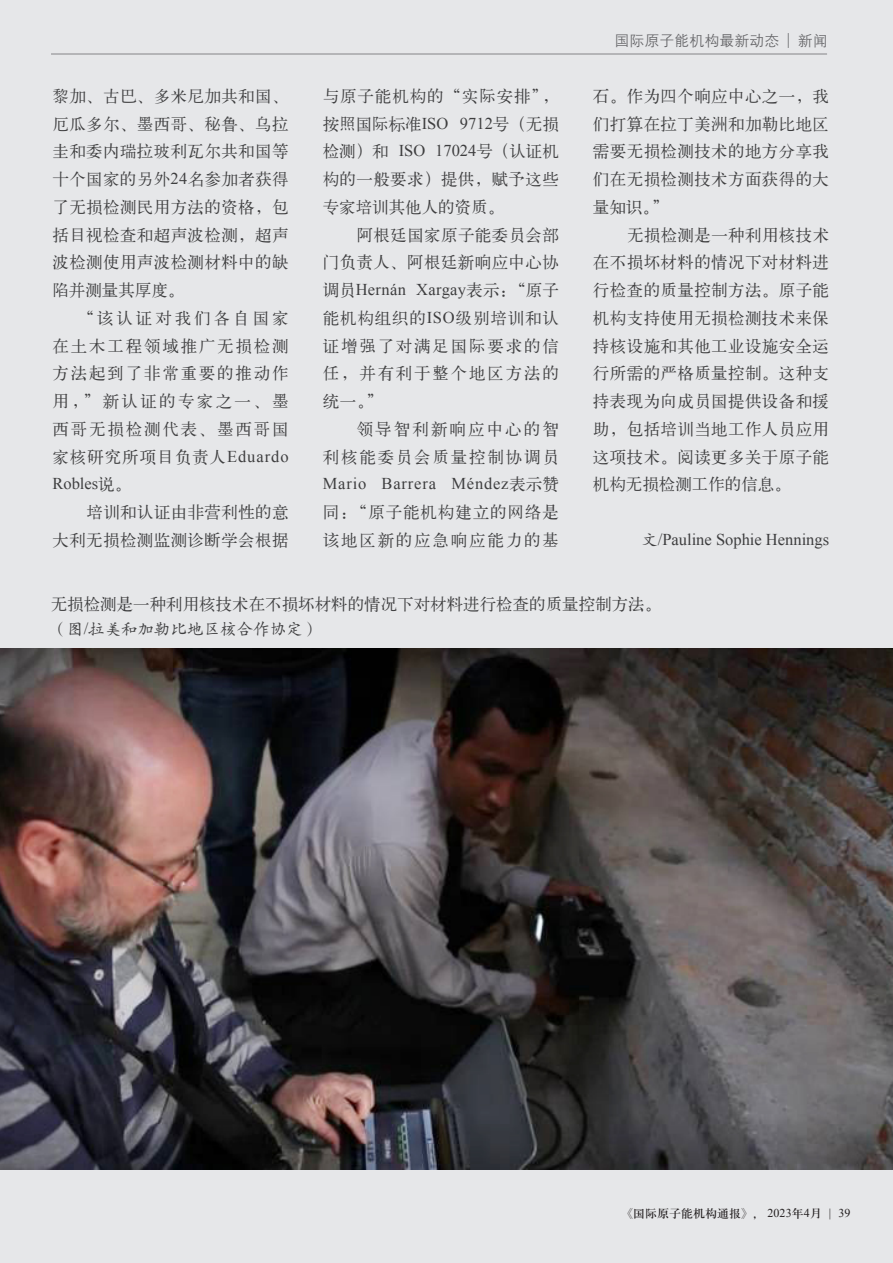
<style>
.page{position:relative;width:893px;height:1263px;background:#e6e7e9}
.page>*{position:absolute;margin:0;border:0;box-sizing:border-box;transform-origin:0 0}
.t1{font:16.5px/27.8px "H Ya 1 gj";letter-spacing:.025em;color:#3e3e3f;text-align:justify}
.t2{font:16.5px "Times New Roman";letter-spacing:.01em;color:#3e3e3f}
.t3{font:16.5px/27.8px "H Ya 1 gj";letter-spacing:.11em;color:#3e3e3f;text-align:right}
.t4{font:16.5px "H Ya 1 gj";color:#3e3e3f}
.t5{font:16.5px "Times New Roman";letter-spacing:.05em;color:#3e3e3f}
.t6{font:16.5px "H Yc 1 gj";color:#3e3e3f}
.t7{font:15px "H Yg 2 gj";color:#636366}
.t8{font:12px "H Ya 3 gj";color:#231f20}
.s1{font-family:"Times New Roman"}
.s2{font-family:"H Ya 1 gj"}
.s3{font-family:"H Yc 1 gj"}
.s4{font-family:"FZSSK GBK1 0"}
.s5{font-family:"Koz Min Pr 6 N"}
</style>
<div class="page">
<hr style="left:51px;top:54px;width:776px;height:1px;background:#636366">
<img style="left:0;top:648px;width:893px;height:521px">
<p class="t1" style="left:52px;top:82px;width:238px">黎加、古巴、多米尼加共和国、厄瓜多尔、墨西哥、秘鲁、乌拉圭和委内瑞拉玻利瓦尔共和国等十个国家的另外<span class="s1">24</span>名参加者获得了无损检测民用方法的资格，包括目视检查和超声波检测，超声波检测使用声波检测材料中的缺陷并测量其厚度。</p>
<p class="t1" style="left:52px;top:304px;width:238px;text-indent:26px">“该认证对我们各自国家在土木工程领域推广无损检测方法起到了非常重要的推动作用，”新认证的专家之一、墨西哥无损检测代表、墨西哥国家核研究所项目负责人<span class="s1">Eduardo</span></p>
<p class="t2" style="left:52px;top:473px;width:80px">Robles<span class="s2">说。</span></p>
<p class="t1" style="left:52px;top:498px;width:238px;text-align:right">培训和认证由非营利性的意<br>大利无损检测监测诊断学会根据</p>
<p class="t1" style="left:323px;top:82px;width:238px">与原子能机构的“实际安排”，按照国际标准<span class="s1">ISO 9712</span>号（无损检测）和 <span class="s1">ISO 17024</span>号（认证机构的一般要求）提供，赋予这些专家培训其他人的资质。</p>
<p class="t1" style="left:323px;top:221px;width:238px;text-align:right">阿根廷国家原子能委员会部<br>门负责人、阿根廷新响应中心协</p>
<p class="t2" style="left:323px;top:278px;width:238px"><span class="s2">调员</span>Hernán Xargay<span class="s2">表示：“原子</span></p>
<p class="t1" style="left:323px;top:304px;width:238px">能机构组织的<span class="s1">ISO</span>级别培训和认证增强了对满足国际要求的信任，并有利于整个地区方法的统一。”</p>
<p class="t3" style="left:323px;top:415px;width:238px">领导智利新响应中心的智<br>利核能委员会质量控制协调员</p>
<p class="t5" style="left:323px;top:473px;width:238px">Mario Barrera Méndez<span class="s2">表示赞</span></p>
<p class="t3" style="left:323px;top:498px;width:238px;text-align:left">同：“原子能机构建立的网络是该地区新的应急响应能力的基</p>
<p class="t7" style="left:614px;top:33px;width:215px">国际原子能机构最新动态 | 新闻</p>
<p class="t1" style="left:593px;top:82px;width:238px">石。作为四个响应中心之一，我们打算在拉丁美洲和加勒比地区需要无损检测技术的地方分享我们在无损检测技术方面获得的大量知识。”</p>
<p class="t1" style="left:593px;top:221px;width:238px;text-indent:34px">无损检测是一种利用核技术在不损坏材料的情况下对材料进行检查的质量控制方法。原子能机构支持使用无损检测技术来保持核设施和其他工业设施安全运行所需的严格质量控制。这种支持表现为向成员国提供设备和援助，包括培训当地工作人员应用这项技术。阅读更多关于原子能机构无损检测工作的信息。</p>
<p class="t2" style="left:641px;top:528px;width:189px"><span class="s3">文</span>/Pauline Sophie Hennings</p>
<p class="t4" style="left:51px;top:596px;width:612px">无损检测是一种利用核技术在不损坏材料的情况下对材料进行检查的质量控制方法。</p>
<p class="t6" style="left:51px;top:621px;width:270px"><span class="s4">（</span>图<span class="s1">/</span>拉美和加勒比地区核合作协定<span class="s4">）</span></p>
<p class="t8" style="left:621px;top:1208px;width:231px"><span class="s5">《</span>国际原子能机构通报<span class="s5">》，</span> <span class="s1">2023</span>年<span class="s1">4</span>月 <span class="s1">| 39</span></p>
</div>
